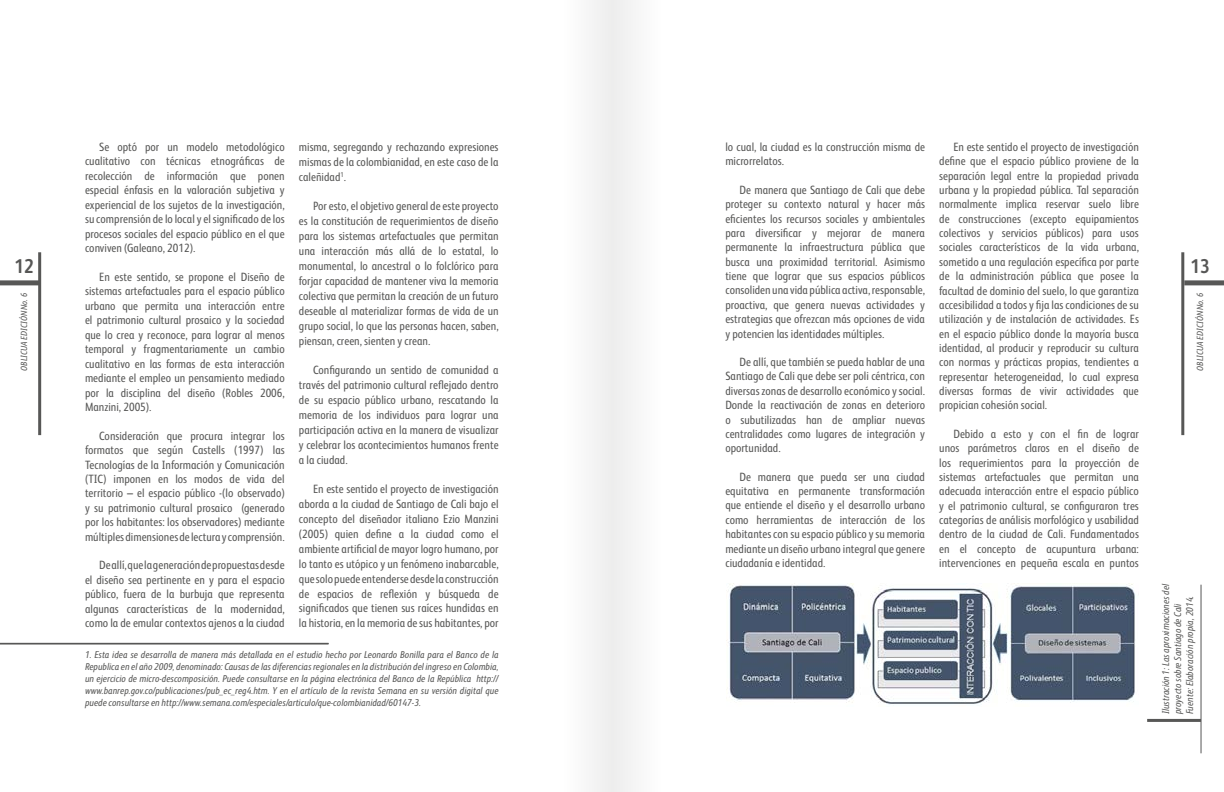
<style>
.page{position:relative;width:1224px;height:792px;background:#fff}
.page>*{position:absolute;margin:0;border:0;box-sizing:border-box;transform-origin:0 0}
.t1{font:700 20px "FS Albert Pro Narrow";color:#575756}
.t2{font:12px/14.4px "FS Albert Pro Narrow";color:#575756;text-align:justify}
.t3{font:italic 10px/12px "FS Albert Pro Narrow";color:#575756;text-align:justify}
.t4{font:italic 9px "FS Albert Pro Narrow";color:#575756}
</style>
<div class="page">
<hr style="left:38px;top:252px;width:3px;height:183px;background:#575756">
<hr style="left:1181px;top:252px;width:3px;height:183px;background:#575756">
<div style="left:0;top:280px;width:40px;height:5px;background:#575756"></div>
<div style="left:1184px;top:280px;width:40px;height:5px;background:#575756"></div>
<div style="left:562px;top:0;width:50px;height:792px;background:#f6f6f6"></div>
<div style="left:612px;top:0;width:50px;height:792px;background:#f5f5f5"></div>
<hr style="left:0;top:643px;width:329px;height:1px;background:#575756">
<hr style="left:0;top:644px;width:329px;height:1px;background:#575756">
<hr style="left:1201px;top:585px;width:1px;height:168px;background:#575756">
<hr style="left:1147px;top:719px;width:54px;height:3px;background:#575756">
<img style="left:726px;top:584px;width:409px;height:121px">
<p class="t2" style="left:85px;top:139px;width:201px;text-indent:14px">Se optó por un modelo metodológico cualitativo con técnicas etnográficas de recolección de información que ponen especial énfasis en la valoración subjetiva y experiencial de los sujetos de la investigación, su comprensión de lo local y el significado de los procesos sociales del espacio público en el que conviven (Galeano, 2012).</p>
<p class="t2" style="left:85px;top:269px;width:201px;text-indent:14px">En este sentido, se propone el Diseño de sistemas artefactuales para el espacio público urbano que permita una interacción entre el patrimonio cultural prosaico y la sociedad que lo crea y reconoce, para lograr al menos temporal y fragmentariamente un cambio cualitativo en las formas de esta interacción mediante el empleo un pensamiento mediado por la disciplina del diseño (Robles 2006, Manzini, 2005).</p>
<p class="t2" style="left:85px;top:428px;width:201px;text-indent:14px">Consideración que procura integrar los formatos que según Castells (1997) las Tecnologías de la Información y Comunicación (TIC) imponen en los modos de vida del territorio – el espacio público -(lo observado) y su patrimonio cultural prosaico (generado por los habitantes: los observadores) mediante múltiples dimensiones de lectura y comprensión.</p>
<p class="t2" style="left:85px;top:557px;width:201px;text-indent:14px">De allí, que la generación de propuestas desde el diseño sea pertinente en y para el espacio público, fuera de la burbuja que representa algunas características de la modernidad, como la de emular contextos ajenos a la ciudad</p>
<p class="t2" style="left:725px;top:139px;width:201px">lo cual, la ciudad es la construcción misma de microrrelatos.</p>
<p class="t2" style="left:725px;top:182px;width:201px;text-indent:14px">De manera que Santiago de Cali que debe proteger su contexto natural y hacer más eficientes los recursos sociales y ambientales para diversificar y mejorar de manera permanente la infraestructura pública que busca una proximidad territorial. Asimismo tiene que lograr que sus espacios públicos consoliden una vida pública activa, responsable, proactiva, que genera nuevas actividades y estrategias que ofrezcan más opciones de vida y potencien las identidades múltiples.</p>
<p class="t2" style="left:725px;top:354px;width:201px;text-indent:14px">De allí, que también se pueda hablar de una Santiago de Cali que debe ser poli céntrica, con diversas zonas de desarrollo económico y social.<br>Donde la reactivación de zonas en deterioro o subutilizadas han de ampliar nuevas centralidades como lugares de integración y oportunidad.</p>
<p class="t2" style="left:725px;top:469px;width:201px;text-indent:14px">De manera que pueda ser una ciudad equitativa en permanente transformación que entiende el diseño y el desarrollo urbano como herramientas de interacción de los habitantes con su espacio público y su memoria mediante un diseño urbano integral que genere ciudadanía e identidad.</p>
<p class="t2" style="left:299px;top:139px;width:201px;line-height:15px">misma, segregando y rechazando expresiones mismas de la colombianidad, en este caso de la caleñidad<sup>1</sup>.</p>
<p class="t2" style="left:299px;top:198px;width:201px;line-height:15px;text-indent:14px">Por esto, el objetivo general de este proyecto es la constitución de requerimientos de diseño para los sistemas artefactuales que permitan una interacción más allá de lo estatal, lo monumental, lo ancestral o lo folclórico para forjar capacidad de mantener viva la memoria colectiva que permitan la creación de un futuro deseable al materializar formas de vida de un grupo social, lo que las personas hacen, saben, piensan, creen, sienten y crean.</p>
<p class="t2" style="left:299px;top:362px;width:201px;line-height:15px;text-indent:14px">Configurando un sentido de comunidad a través del patrimonio cultural reflejado dentro de su espacio público urbano, rescatando la memoria de los individuos para lograr una participación activa en la manera de visualizar y celebrar los acontecimientos humanos frente a la ciudad.</p>
<p class="t2" style="left:299px;top:480px;width:201px;line-height:15px;text-indent:14px">En este sentido el proyecto de investigación aborda a la ciudad de Santiago de Cali bajo el concepto del diseñador italiano Ezio Manzini (2005) quien define a la ciudad como el ambiente artificial de mayor logro humano, por lo tanto es utópico y un fenómeno inabarcable, que solo puede entenderse desde la construcción de espacios de reflexión y búsqueda de significados que tienen sus raíces hundidas en la historia, en la memoria de sus habitantes, por</p>
<p class="t3" style="left:85px;top:648px;width:415px">1. Esta idea se desarrolla de manera más detallada en el estudio hecho por Leonardo Bonilla para el Banco de la Republica en el año 2009, denominado: Causas de las diferencias regionales en la distribución del ingreso en Colombia, un ejercicio de micro-descomposición. Puede consultarse en la página electrónica del Banco de la República http:// www.banrep.gov.co/publicaciones/pub_ec_reg4.htm. Y en el artículo de la revista Semana en su versión digital que puede consultarse en http://www.semana.com/especiales/articulo/que-colombianidad/60147-3.</p>
<p class="t2" style="left:939px;top:139px;width:201px;text-indent:14px">En este sentido el proyecto de investigación define que el espacio público proviene de la separación legal entre la propiedad privada urbana y la propiedad pública. Tal separación normalmente implica reservar suelo libre de construcciones (excepto equipamientos colectivos y servicios públicos) para usos sociales característicos de la vida urbana, sometido a una regulación específica por parte de la administración pública que posee la facultad de dominio del suelo, lo que garantiza accesibilidad a todos y fija las condiciones de su utilización y de instalación de actividades. Es en el espacio público donde la mayoría busca identidad, al producir y reproducir su cultura con normas y prácticas propias, tendientes a representar heterogeneidad, lo cual expresa diversas formas de vivir actividades que propician cohesión social.</p>
<p class="t2" style="left:939px;top:426px;width:201px;text-indent:14px">Debido a esto y con el fin de lograr unos parámetros claros en el diseño de los requerimientos para la proyección de sistemas artefactuales que permitan una adecuada interacción entre el espacio público y el patrimonio cultural, se configuraron tres categorías de análisis morfológico y usabilidad dentro de la ciudad de Cali. Fundamentados en el concepto de acupuntura urbana: intervenciones en pequeña escala en puntos</p>
<h1 class="t1" style="left:14px;top:251px;width:21px">12</h1>
<h1 class="t1" style="left:1190px;top:251px;width:21px">13</h1>
<p class="t4" style="left:18px;top:371px;width:79px;rotate:-90deg">OBLICUA EDICIÓN No. 6</p>
<p class="t4" style="left:1194px;top:371px;width:79px;rotate:-90deg">OBLICUA EDICIÓN No. 6</p>
<p class="t3" style="left:1159px;top:714px;width:132px;text-align:left;rotate:-90deg">Ilustración 1: Las aproximaciones del proyecto sobre Santiago de Cali<br>Fuente: Elaboración propia, 2014.</p>
</div>
